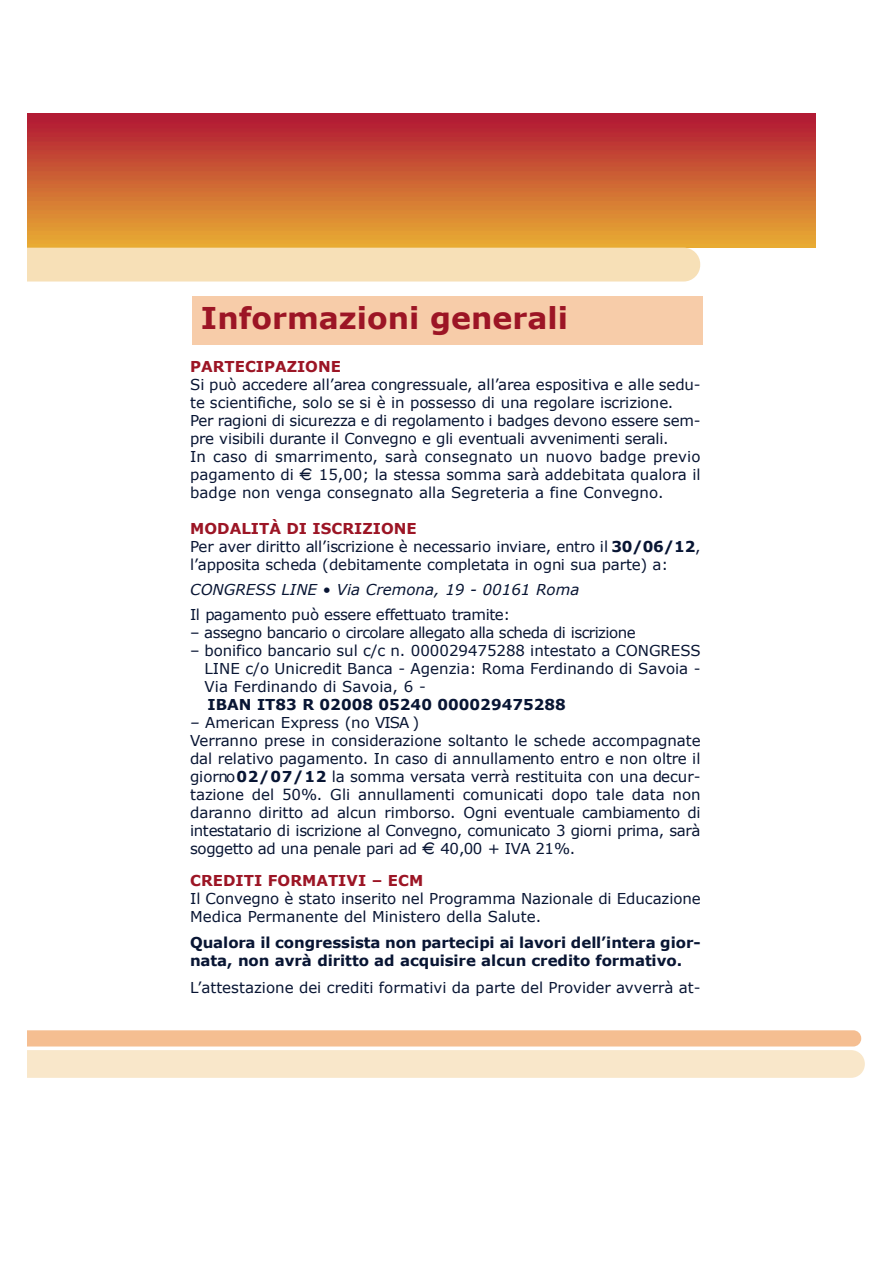
<style>
.page{position:relative;width:893px;height:1263px;background:#fff}
.page>*{position:absolute;margin:0;border:0;box-sizing:border-box;transform-origin:0 0}
.t1{font:700 30px "Verdana";color:#9c1525}
.t2{font:15px/18px "Verdana";color:#081533}
.t3{font:700 15px/18px "Verdana";color:#081533}
.t4{font:15px/24.5px "Verdana";letter-spacing:-.025em;color:#081533}
.t5{font:15px "Verdana";letter-spacing:-.035em;color:#081533}
.t6{font:700 15px "Verdana";color:#9c1525}
.s1{font-family:"Euro font"}
.s2{font-weight:700;color:#9c1525}
.s3{font-weight:700}
.s4{font-style:italic}
</style>
<div class="page">
<img style="left:27px;top:113px;width:788px;height:135px">
<div style="left:27px;top:248px;width:673px;height:34px;background:#f7e0b7"></div>
<svg style="left:27px;top:1030px;width:837px;height:48px;background:#f8dbbb"></svg>
<div style="left:192px;top:297px;width:510px;height:48px;background:#f7cca9"></div>
<h1 class="t1" style="left:201px;top:299px;width:368px">Informazioni generali</h1>
<p class="t6" style="left:190px;top:356px;width:152px">PARTECIPAZIONE</p>
<p class="t2" style="left:190px;top:375px;width:512px">Si può accedere all’area congressuale, all’area espositiva e alle sedu&shy;te scientifiche, solo se si è in possesso di una regolare iscrizione.<br>Per ragioni di sicurezza e di regolamento i badges devono essere sem&shy;pre visibili durante il Convegno e gli eventuali av venimenti sera li.<br>In caso di smarrimento, sarà consegnato un nuovo badge previo pagamento di <span class="s1">E</span> 15,00; la stessa somma sarà addebitata qualora il badge non venga consegnato alla Segreteria a fine Convegno.</p>
<p class="t2" style="left:190px;top:519px;width:512px"><span class="s2">MODALITÀ DI ISCRIZIONE<br></span>Per aver diritto all’iscrizione è necessario inviare, entro il <span class="s3">3 0 / 0 6 / 1 2</span>, l’apposita scheda (debitamente completata in ogni sua parte) a:</p>
<p class="t4" style="left:190px;top:577px;width:391px"><span class="s4">CONGRESS LINE</span> • <span class="s4">Via Cremona, 19 - 00161 Roma<br></span>Il pagamento può essere effettuato tra m ite :</p>
<p class="t5" style="left:190px;top:623px;width:447px">– assegno bancario o circolare allegato alla scheda di iscrizione</p>
<p class="t2" style="left:204px;top:641px;width:497px;text-align:justify;text-indent:-14px">– bonifico bancario sul c/c n. 000029475288 intestato a CONGRESS LINE c/o Unicredit Banca - Agenzia: Roma Ferdinando di Savoia - Via Ferdinando di Savoia, 6 -</p>
<p class="t3" style="left:207px;top:695px;width:360px">IBAN IT83 R 02008 05240 000029475288</p>
<p class="t2" style="left:190px;top:713px;width:512px"><span class="s4">–</span> American Express (no VISA )<br>Ve rranno prese in considerazione soltanto le schede accompagnate dal relativo pagamento. In caso di annullamento entro e non oltre il giorno <span class="s3">0 2 / 0 7 / 1 2</span> la somma versata verrà restituita con una decur&shy;tazione del 50%. Gli annullamenti comunicati dopo tale data non d a ranno diritto ad alcun rimborso. Ogni eventuale cambiamento di intestatario di iscrizione al Conve g n o, comunicato 3 giorni prima, sarà soggetto ad una penale pari ad <span class="s1">E</span> 40,00 + IVA 21%.</p>
<p class="t6" style="left:190px;top:871px;width:234px">CREDITI FORMATIVI – ECM</p>
<p class="t2" style="left:190px;top:889px;width:512px">Il Convegno è stato inserito nel Programma Nazionale di Educazione<br>Medica Permanente del Ministero della Salute.</p>
<p class="t3" style="left:190px;top:933px;width:512px">Qualora il congressista non partecipi ai lavori dell’intera gior&shy;nata, non avrà diritto ad acquisire alcun credito formativo.</p>
<p class="t2" style="left:190px;top:978px;width:512px">L’attestazione dei crediti formativi da parte del Provider avverrà at-</p>
</div>
